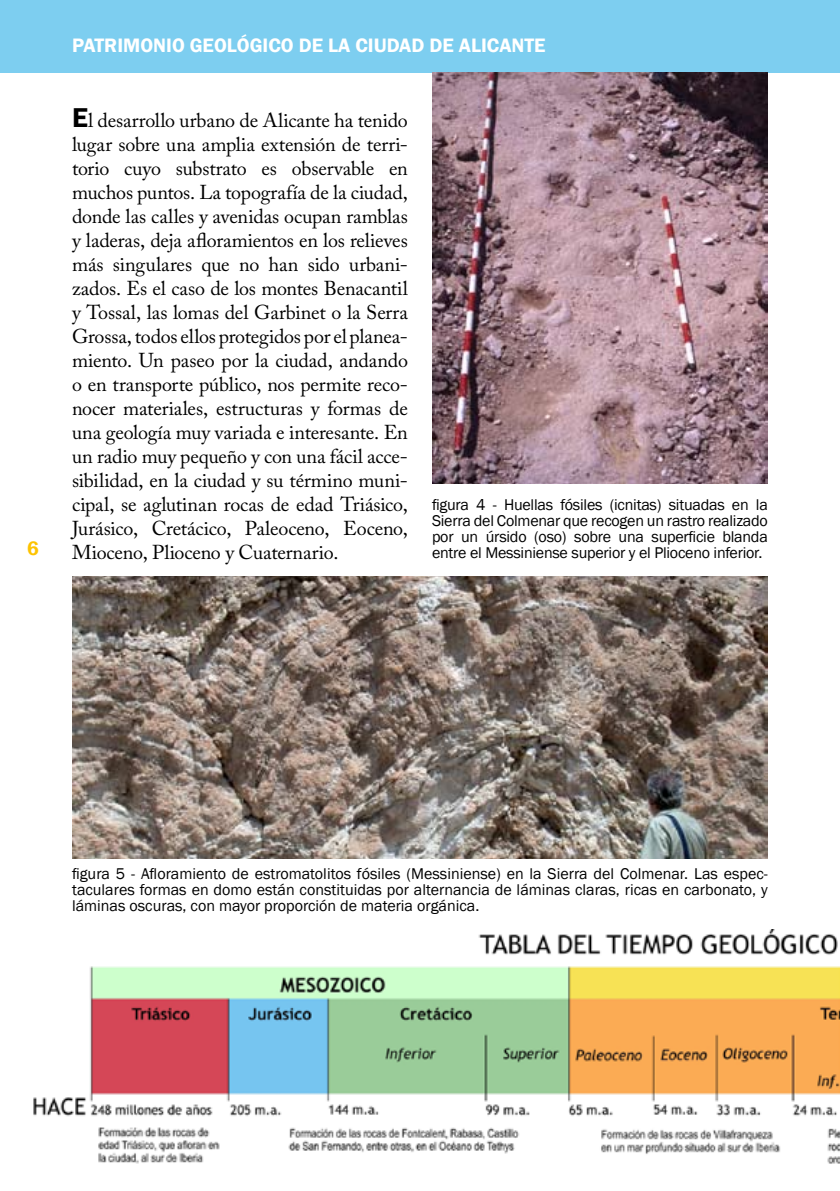
<style>
.page{position:relative;width:840px;height:1191px;background:#fff}
.page>*{position:absolute;margin:0;border:0;box-sizing:border-box;transform-origin:0 0}
.t1{font:20px/24px "Adobe Caslon Pro";letter-spacing:-.01em;color:#000;text-align:justify}
.t2{font:600 20px "Franklin Gothic";color:#fff}
.t3{font:600 20px "Franklin Gothic";color:#fdc300}
.t4{font:16px/16px "Franklin Gothic";letter-spacing:-.015em;color:#000;text-align:justify}
.s1{font-family:"Franklin Gothic";font-weight:600;font-size:28px}
</style>
<div class="page">
<img style="left:72px;top:576px;width:695px;height:282px">
<div style="left:0;top:0;width:839px;height:72px;background:#7dcef0"></div>
<img style="left:33px;top:929px;width:806px;height:235px">
<img style="left:432px;top:72px;width:335px;height:412px">
<p class="t3" style="left:27px;top:536px;width:13px">6</p>
<p class="t2" style="left:72px;top:33px;width:475px">PATRIMONIO GEOLÓGICO DE LA CIUDAD DE ALICANTE</p>
<p class="t1" style="left:72px;top:108px;width:337px"><span class="s1">E</span>l desarrollo urbano de Alicante ha tenido lugar sobre una amplia extensión de terri&shy;torio cuyo substrato es observable en muchos puntos. La topografía de la ciudad, donde las calles y avenidas ocupan ramblas y laderas, deja afloramientos en los relieves más singulares que no han sido urbani&shy;zados. Es el caso de los montes Benacantil y Tossal, las lomas del Garbinet o la Serra Grossa, todos ellos protegidos por el planea&shy;miento. Un paseo por la ciudad, andando o en transporte público, nos permite reco&shy;nocer materiales, estructuras y formas de una geología muy variada e interesante. En un radio muy pequeño y con una fácil acce&shy;sibilidad, en la ciudad y su término muni&shy;cipal, se aglutinan rocas de edad Triásico, Jurásico, Cretácico, Paleoceno, Eoceno, Mioceno, Plioceno y Cuaternario.</p>
<p class="t4" style="left:432px;top:496px;width:337px">figura 4 - Huellas fósiles (icnitas) situadas en la Sierra del Colmenar que recogen un rastro realizado por un úrsido (oso) sobre una superficie blanda entre el Messiniense superior y el Plioceno inferior.</p>
<p class="t4" style="left:72px;top:866px;width:697px">figura 5 - Afloramiento de estromatolitos fósiles (Messiniense) en la Sierra del Colmenar. Las espec&shy;taculares formas en domo están constituidas por alternancia de láminas claras, ricas en carbonato, y láminas oscuras, con mayor proporción de materia orgánica.</p>
</div>
